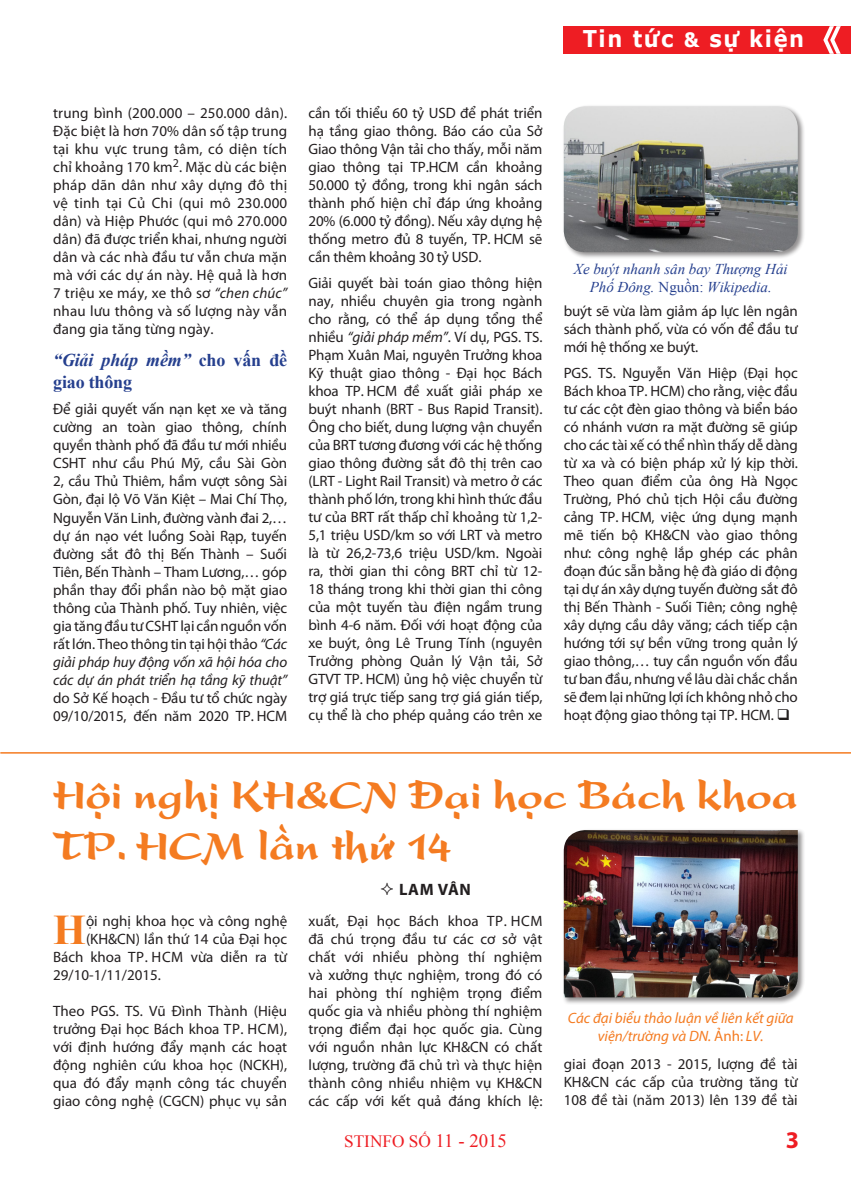
<style>
.page{position:relative;width:851px;height:1191px;background:#fff}
.page>*{position:absolute;margin:0;border:0;box-sizing:border-box;transform-origin:0 0}
.t1{font:44.85px/51px "UVN Bay Buom Nang";color:#f47b21;scale:.87 1}
.t2{font:700 42.15px "Times New Roman";color:#f47b21}
.t3{font:700 24px "Myriad Pro";color:#ee1d23}
.t4{font:700 23.1px "Verdana";letter-spacing:.075em;color:#fff;scale:.91 1}
.t5{font:700 18px/21.6px "Times New Roman";letter-spacing:-.01em;color:#253f8e}
.t6{font:17.25px "Times New Roman";color:#ee1d23}
.Tacgia{font:700 16.5px "Myriad Pro";letter-spacing:.045em;color:#231f20}
.t7{font:15px/18px "Myriad Pro";color:#231f20;text-align:justify}
.t8{font:italic 15px/18px "Myriad Pro";color:#f47b21;text-align:center}
.t9{font:italic 15px/18px "Times New Roman";color:#253f8e;text-align:center}
.s1{font-size:19.8px}
.s2{font-style:italic}
.s3{font-style:normal}
.s4{font-size:18.75px}
</style>
<div class="page">
<div style="left:563px;top:26px;width:287px;height:28px;background:#ee1d23"></div>
<svg style="left:823px;top:26px;width:17px;height:28px"></svg>
<div style="left:562px;top:105px;width:243px;height:155px;background:#231f20;opacity:.5"></div>
<img style="left:563px;top:106px;width:234px;height:146px">
<div style="left:562px;top:828px;width:243px;height:177px;background:#231f20;opacity:.5"></div>
<img style="left:563px;top:830px;width:234px;height:167px">
<hr style="left:0;top:752px;width:850px;height:1px;background:#f47b21">
<h3 class="t4" style="left:582px;top:24px;width:245px">Tin tức <span class="s1">&amp;</span> sự kiện</h3>
<p class="t7" style="left:53px;top:103px;width:235px">trung bình (200.000 – 250.000 dân).<br>Đặc biệt là hơn 70% dân số tập trung tại khu vực trung tâm, có diện tích chỉ khoảng 170 km<sup>2</sup>. Mặc dù các biện pháp dãn dân như xây dựng đô thị vệ tinh tại Củ Chi (qui mô 230.000 dân) và Hiệp Phước (qui mô 270.000 dân) đã được triển khai, nhưng người dân và các nhà đầu tư vẫn chưa mặn mà với các dự án này. Hệ quả là hơn 7 triệu xe máy, xe thô sơ <span class="s2">“chen chúc” </span>nhau lưu thông và số lượng này vẫn đang gia tăng từng ngày.</p>
<p class="t5" style="left:53px;top:349px;width:235px"><span class="s2">“Giải pháp mềm”</span> cho vấn đề giao thông</p>
<p class="t7" style="left:53px;top:400px;width:235px">Để giải quyết vấn nạn kẹt xe và tăng cường an toàn giao thông, chính quyền thành phố đã đầu tư mới nhiều CSHT như cầu Phú Mỹ, cầu Sài Gòn 2, cầu Thủ Thiêm, hầm vượt sông Sài Gòn, đại lộ Võ Văn Kiệt – Mai Chí Thọ, Nguyễn Văn Linh, đường vành đai 2,… dự án nạo vét luồng Soài Rạp, tuyến đường sắt đô thị Bến Thành – Suối Tiên, Bến Thành – Tham Lương,… góp phần thay đổi phần nào bộ mặt giao thông của Thành phố. Tuy nhiên, việc gia tăng đầu tư CSHT lại cần nguồn vốn rất lớn. Theo thông tin tại hội thảo <span class="s2">“Các giải pháp huy động vốn xã hội hóa cho các dự án phát triển hạ tầng kỹ thuật” </span>do Sở Kế hoạch - Đầu tư tổ chức ngày 09/10/2015, đến năm 2020 TP. HCM</p>
<p class="t7" style="left:308px;top:103px;width:235px">cần tối thiểu 60 tỷ USD để phát triển hạ tầng giao thông. Báo cáo của Sở Giao thông Vận tải cho thấy, mỗi năm giao thông tại TP.HCM cần khoảng 50.000 tỷ đồng, trong khi ngân sách thành phố hiện chỉ đáp ứng khoảng 20% (6.000 tỷ đồng). Nếu xây dựng hệ thống metro đủ 8 tuyến, TP. HCM sẽ cần thêm khoảng 30 tỷ USD.</p>
<p class="t7" style="left:308px;top:274px;width:235px">Giải quyết bài toán giao thông hiện nay, nhiều chuyên gia trong ngành cho rằng, có thể áp dụng tổng thể nhiều <span class="s2">“giải pháp mềm”</span>. Ví dụ, PGS. TS.<br>Phạm Xuân Mai, nguyên Trưởng khoa Kỹ thuật giao thông - Đại học Bách khoa TP. HCM đề xuất giải pháp xe buýt nhanh (BRT - Bus Rapid Transit).<br>Ông cho biết, dung lượng vận chuyển của BRT tương đương với các hệ thống giao thông đường sắt đô thị trên cao (LRT - Light Rail Transit) và metro ở các thành phố lớn, trong khi hình thức đầu tư của BRT rất thấp chỉ khoảng từ 1,2- 5,1 triệu USD/km so với LRT và metro là từ 26,2-73,6 triệu USD/km. Ngoài ra, thời gian thi công BRT chỉ từ 12- 18 tháng trong khi thời gian thi công của một tuyến tàu điện ngầm trung bình 4-6 năm. Đối với hoạt động của xe buýt, ông Lê Trung Tính (nguyên Trưởng phòng Quản lý Vận tải, Sở GTVT TP. HCM) ủng hộ việc chuyển từ trợ giá trực tiếp sang trợ giá gián tiếp, cụ thể là cho phép quảng cáo trên xe</p>
<p class="t9" style="left:573px;top:260px;width:215px">Xe buýt nhanh sân bay Thượng Hải<br>Phố Đông. <span class="s3">Nguồn:</span> Wikipedia.</p>
<p class="t7" style="left:563px;top:301px;width:235px">buýt sẽ vừa làm giảm áp lực lên ngân sách thành phố, vừa có vốn để đầu tư mới hệ thống xe buýt.</p>
<p class="t7" style="left:563px;top:364px;width:235px">PGS. TS. Nguyễn Văn Hiệp (Đại học Bách khoa TP. HCM) cho rằng, việc đầu tư các cột đèn giao thông và biển báo có nhánh vươn ra mặt đường sẽ giúp cho các tài xế có thể nhìn thấy dễ dàng từ xa và có biện pháp xử lý kịp thời.<br>Theo quan điểm của ông Hà Ngọc Trường, Phó chủ tịch Hội cầu đường cảng TP. HCM, việc ứng dụng mạnh mẽ tiến bộ KH&amp;CN vào giao thông như: công nghệ lắp ghép các phân đoạn đúc sẵn bằng hệ đà giáo di động tại dự án xây dựng tuyến đường sắt đô thị Bến Thành - Suối Tiên; công nghệ xây dựng cầu dây văng; cách tiếp cận hướng tới sự bền vững trong quản lý giao thông,… tuy cần nguồn vốn đầu tư ban đầu, nhưng về lâu dài chắc chắn sẽ đem lại những lợi ích không nhỏ cho hoạt động giao thông tại TP. HCM. ❑</p>
<p class="t1" style="left:53px;top:765px;width:857px">Hội nghị KH&amp;CN Đại học Bách khoa<br>TP. HCM lần thứ 14</p>
<p class="t2" style="left:53px;top:900px;width:34px">H</p>
<p class="t7" style="left:86px;top:911px;width:203px">ội nghị khoa học và công nghệ</p>
<p class="t7" style="left:86px;top:929px;width:203px">(KH&amp;CN) lần thứ 14 của Đại học</p>
<p class="t7" style="left:53px;top:947px;width:235px">Bách khoa TP. HCM vừa diễn ra từ</p>
<p class="t7" style="left:53px;top:965px;width:109px">29/10-1/11/2015.</p>
<p class="t7" style="left:53px;top:1001px;width:235px">Theo PGS. TS. Vũ Đình Thành (Hiệu trưởng Đại học Bách khoa TP. HCM), với định hướng đẩy mạnh các hoạt động nghiên cứu khoa học (NCKH), qua đó đẩy mạnh công tác chuyển giao công nghệ (CGCN) phục vụ sản</p>
<p class="Tacgia" style="left:399px;top:878px;width:73px">LAM VÂN</p>
<p class="t7" style="left:308px;top:911px;width:235px">xuất, Đại học Bách khoa TP. HCM đã chú trọng đầu tư các cơ sở vật chất với nhiều phòng thí nghiệm và xưởng thực nghiệm, trong đó có hai phòng thí nghiệm trọng điểm quốc gia và nhiều phòng thí nghiệm trọng điểm đại học quốc gia. Cùng với nguồn nhân lực KH&amp;CN có chất lượng, trường đã chủ trì và thực hiện thành công nhiều nhiệm vụ KH&amp;CN các cấp với kết quả đáng khích lệ:</p>
<p class="t6" style="left:344px;top:1130px;width:164px">STINFO SỐ <span class="s4">11 - 2015</span></p>
<p class="t8" style="left:567px;top:1008px;width:227px">Các đại biểu thảo luận về liên kết giữa viện/trường và DN. <span class="s3">Ảnh:</span> LV.</p>
<p class="t7" style="left:563px;top:1054px;width:235px">giai đoạn 2013 - 2015, lượng đề tài KH&amp;CN các cấp của trường tăng từ 108 đề tài (năm 2013) lên 139 đề tài</p>
<p class="t3" style="left:785px;top:1124px;width:15px">3</p>
</div>
